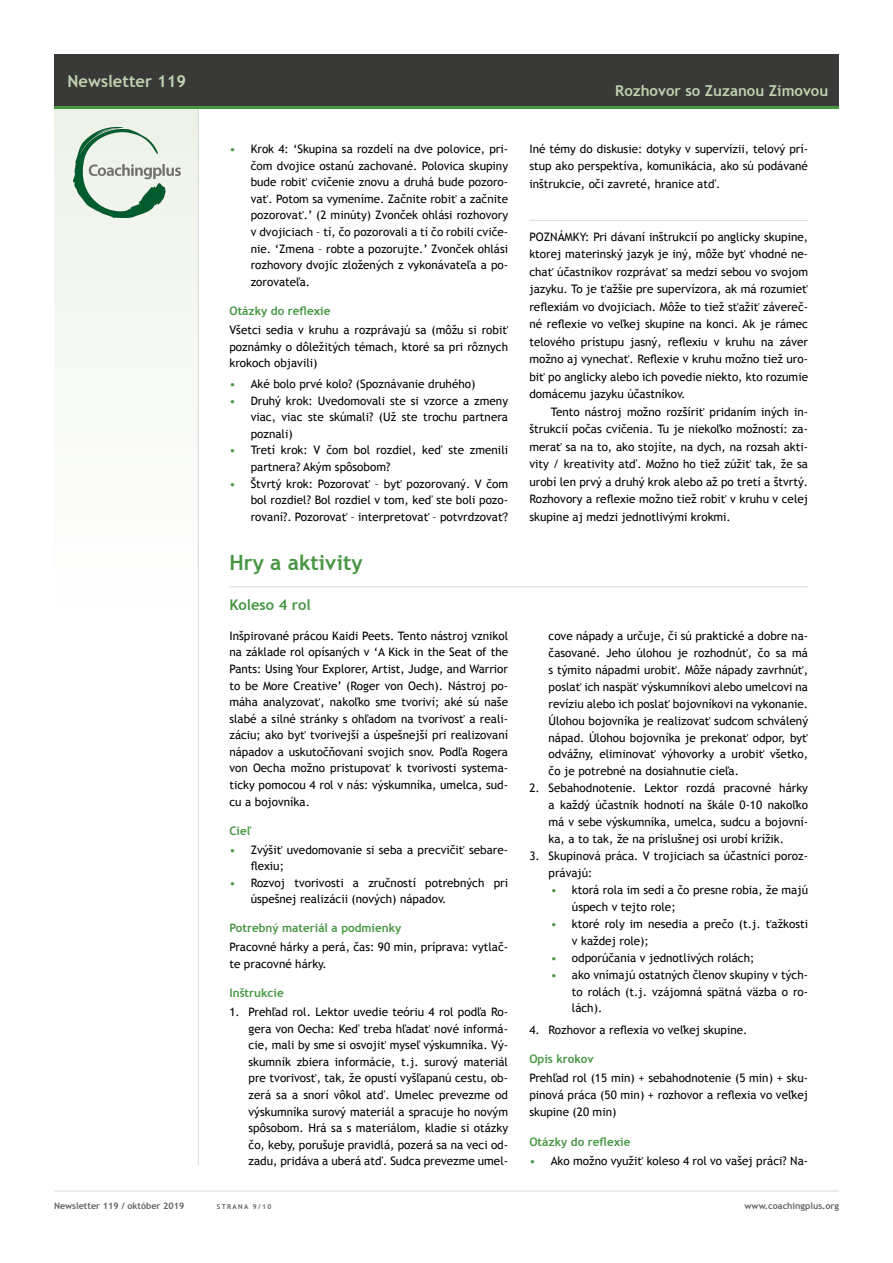
<style>
.page{position:relative;width:893px;height:1263px;background:#fff}
.page>*{position:absolute;margin:0;border:0;box-sizing:border-box;transform-origin:0 0}
.t1{font:700 21px "Trebuchet MS";color:#469642}
.t2{font:700 16.5px "Trebuchet MS";color:#c0d2b0}
.t3{font:700 15px "Trebuchet MS";color:#c0d2b0}
.t4{font:700 14.7px "Trebuchet MS";color:#469642}
.t5{font:11.7px/16.5px "Trebuchet MS";color:#000;text-align:justify}
.t6{font:700 11.7px "Trebuchet MS";color:#469642}
.t7{font:700 9px "Trebuchet MS";color:#646363}
.t8{font:700 6.75px "Trebuchet MS";letter-spacing:.2em;color:#646363}
.s1{color:#469642}
</style>
<div class="page">
<div style="left:54px;top:106px;width:145px;height:525px;background:#f7f9f6"></div>
<hr style="left:54px;top:1191px;width:785px;height:1px;background:#dadada">
<hr style="left:198px;top:108px;width:1px;height:1057px;background:#dadada">
<div style="left:54px;top:54px;width:785px;height:53px;background:#393938"></div>
<hr style="left:54px;top:106px;width:785px;height:3px;background:#469642">
<img style="left:74px;top:127px;width:106px;height:91px">
<hr style="left:229px;top:586px;width:579px;height:1px;background:#dadada">
<hr style="left:529px;top:220px;width:279px;height:1px;background:#dadada">
<h2 class="t2" style="left:68px;top:70px;width:120px">Newsletter 119</h2>
<p class="t5" style="left:251px;top:141px;width:259px;text-indent:-21px"><span class="s1">•</span> Krok 4: ‘Skupina sa rozdelí na dve polovice, pri&shy;čom dvojice ostanú zachované. Polovica skupiny bude robiť cvičenie znovu a druhá bude pozoro&shy;vať. Potom sa vymeníme. Začnite robiť a začnite pozorovať.’ (2 minúty) Zvonček ohlási rozhovory v dvojiciach – tí, čo pozorovali a tí čo robili cviče&shy;nie. ‘Zmena – robte a pozorujte.’ Zvonček ohlási rozhovory dvojíc zložených z vykonávateľa a po&shy;zorovateľa.</p>
<p class="t6" style="left:229px;top:303px;width:102px">Otázky do reflexie</p>
<p class="t5" style="left:229px;top:322px;width:280px">Všetci sedia v kruhu a rozprávajú sa (môžu si robiť poznámky o dôležitých témach, ktoré sa pri rôznych krokoch objavili)</p>
<p class="t5" style="left:229px;top:376px;width:247px"><span class="s1">•</span> Aké bolo prvé kolo? (Spoznávanie druhého)</p>
<p class="t5" style="left:251px;top:392px;width:259px;text-indent:-21px"><span class="s1">•</span> Druhý krok: Uvedomovali ste si vzorce a zmeny viac, viac ste skúmali? (Už ste trochu partnera poznali)</p>
<p class="t5" style="left:251px;top:442px;width:259px;text-indent:-21px"><span class="s1">•</span> Tretí krok: V čom bol rozdiel, keď ste zmenili partnera? Akým spôsobom?</p>
<p class="t5" style="left:251px;top:475px;width:259px;text-indent:-21px"><span class="s1">•</span> Štvrtý krok: Pozorovať – byť pozorovaný. V čom bol rozdiel? Bol rozdiel v tom, keď ste boli pozo&shy;rovaní?. Pozorovať – interpretovať – potvrdzovať?</p>
<h1 class="t1" style="left:229px;top:549px;width:135px">Hry a aktivity</h1>
<p class="t4" style="left:229px;top:596px;width:83px">Koleso 4 rol</p>
<p class="t5" style="left:229px;top:628px;width:280px">Inšpirované prácou Kaidi Peets. Tento nástroj vznikol na základe rol opísaných v ‘A Kick in the Seat of the Pants: Using Your Explorer, Artist, Judge, and Warrior to be More Creative’ (Roger von Oech). Nástroj po&shy;máha analyzovať, nakoľko sme tvoriví; aké sú naše slabé a silné stránky s ohľadom na tvorivosť a reali&shy;záciu; ako byť tvorivejší a úspešnejší pri realizovaní nápadov a uskutočňovaní svojich snov. Podľa Rogera von Oecha možno pristupovať k tvorivosti systema&shy;ticky pomocou 4 rol v nás: výskumníka, umelca, sud&shy;cu a bojovníka.</p>
<p class="t6" style="left:229px;top:823px;width:23px">Cieľ</p>
<p class="t5" style="left:251px;top:841px;width:259px;text-indent:-21px"><span class="s1">•</span> Zvýšiť uvedomovanie si seba a precvičiť sebare&shy;flexiu;</p>
<p class="t5" style="left:251px;top:874px;width:259px;text-indent:-21px"><span class="s1">•</span> Rozvoj tvorivosti a zručností potrebných pri úspešnej realizácii (nových) nápadov.</p>
<p class="t6" style="left:229px;top:921px;width:173px">Potrebný materiál a podmienky</p>
<p class="t5" style="left:229px;top:939px;width:280px">Pracovné hárky a perá, čas: 90 min, príprava: vytlač&shy;te pracovné hárky.</p>
<p class="t6" style="left:229px;top:985px;width:56px">Inštrukcie</p>
<p class="t5" style="left:249px;top:1004px;width:261px;text-indent:-19px">1. Prehľad rol. Lektor uvedie teóriu 4 rol podľa Ro&shy;gera von Oecha: Keď treba hľadať nové informá&shy;cie, mali by sme si osvojiť myseľ výskumníka. Vý&shy;skumník zbiera informácie, t.j. surový materiál pre tvorivosť, tak, že opustí vyšľapanú cestu, ob&shy;zerá sa a snorí vôkol atď. Umelec prevezme od výskumníka surový materiál a spracuje ho novým spôsobom. Hrá sa s materiálom, kladie si otázky čo, keby, porušuje pravidlá, pozerá sa na veci od&shy;zadu, pridáva a uberá atď. Sudca prevezme umel-</p>
<p class="t3" style="left:615px;top:81px;width:215px">Rozhovor so Zuzanou Zimovou</p>
<p class="t5" style="left:529px;top:140px;width:280px;line-height:17.5px">Iné témy do diskusie: dotyky v supervízii, telový prí&shy;stup ako perspektíva, komunikácia, ako sú podávané inštrukcie, oči zavreté, hranice atď.</p>
<p class="t5" style="left:529px;top:228px;width:280px;line-height:17.5px">POZNÁMKY: Pri dávaní inštrukcií po anglicky skupine, ktorej materinský jazyk je iný, môže byť vhodné ne&shy;chať účastníkov rozprávať sa medzi sebou vo svojom jazyku. To je ťažšie pre supervízora, ak má rozumieť reflexiám vo dvojiciach. Môže to tiež sťažiť závereč&shy;né reflexie vo veľkej skupine na konci. Ak je rámec telového prístupu jasný, reflexiu v kruhu na záver možno aj vynechať. Reflexie v kruhu možno tiež uro&shy;biť po anglicky alebo ich povedie niekto, kto rozumie domácemu jazyku účastníkov.</p>
<p class="t5" style="left:529px;top:403px;width:280px;line-height:17.5px;text-indent:21px">Tento nástroj možno rozšíriť pridaním iných in&shy;štrukcií počas cvičenia. Tu je niekoľko možností: za&shy;merať sa na to, ako stojíte, na dych, na rozsah akti&shy;vity / kreativity atď. Možno ho tiež zúžiť tak, že sa urobí len prvý a druhý krok alebo až po tretí a štvrtý.<br>Rozhovory a reflexie možno tiež robiť v kruhu v celej skupine aj medzi jednotlivými krokmi.</p>
<p class="t5" style="left:549px;top:627px;width:261px;line-height:17px">cove nápady a určuje, či sú praktické a dobre na&shy;časované. Jeho úlohou je rozhodnúť, čo sa má s týmito nápadmi urobiť. Môže nápady zavrhnúť, poslať ich naspäť výskumníkovi alebo umelcovi na revíziu alebo ich poslať bojovníkovi na vykonanie.<br>Úlohou bojovníka je realizovať sudcom schválený nápad. Úlohou bojovníka je prekonať odpor, byť odvážny, eliminovať výhovorky a urobiť všetko, čo je potrebné na dosiahnutie cieľa.</p>
<p class="t5" style="left:549px;top:780px;width:261px;line-height:17px;text-indent:-19px">2. Sebahodnotenie. Lektor rozdá pracovné hárky a každý účastník hodnotí na škále 0-10 nakoľko má v sebe výskumníka, umelca, sudcu a bojovní&shy;ka, a to tak, že na príslušnej osi urobí krížik.</p>
<p class="t5" style="left:549px;top:847px;width:261px;line-height:17px;text-indent:-19px">3. Skupinová práca. V trojiciach sa účastníci poroz&shy;právajú:</p>
<p class="t5" style="left:572px;top:881px;width:238px;line-height:17px;text-indent:-21px"><span class="s1">•</span> ktorá rola im sedí a čo presne robia, že majú úspech v tejto role;</p>
<p class="t5" style="left:572px;top:915px;width:238px;line-height:17px;text-indent:-21px"><span class="s1">•</span> ktoré roly im nesedia a prečo (t.j. ťažkosti v každej role);</p>
<p class="t5" style="left:551px;top:949px;width:205px"><span class="s1">•</span> odporúčania v jednotlivých rolách;</p>
<p class="t5" style="left:572px;top:966px;width:238px;line-height:17px;text-indent:-21px"><span class="s1">•</span> ako vnímajú ostatných členov skupiny v tých&shy;to rolách (t.j. vzájomná spätná väzba o ro&shy;lách).</p>
<p class="t5" style="left:529px;top:1021px;width:220px">4. Rozhovor a reflexia vo veľkej skupine.</p>
<p class="t6" style="left:529px;top:1051px;width:66px">Opis krokov</p>
<p class="t5" style="left:529px;top:1070px;width:280px;line-height:17px">Prehľad rol (15 min) + sebahodnotenie (5 min) + sku&shy;pinová práca (50 min) + rozhovor a reflexia vo veľkej skupine (20 min)</p>
<p class="t6" style="left:529px;top:1134px;width:102px">Otázky do reflexie</p>
<p class="t5" style="left:529px;top:1153px;width:280px"><span class="s1">•</span> Ako možno využiť koleso 4 rol vo vašej práci? Na-</p>
<p class="t7" style="left:54px;top:1200px;width:132px">Newsletter 119 / október 2019</p>
<p class="t8" style="left:217px;top:1202px;width:56px">STRANA 9/10</p>
<p class="t7" style="left:745px;top:1200px;width:96px">www.coachingplus.org</p>
</div>
